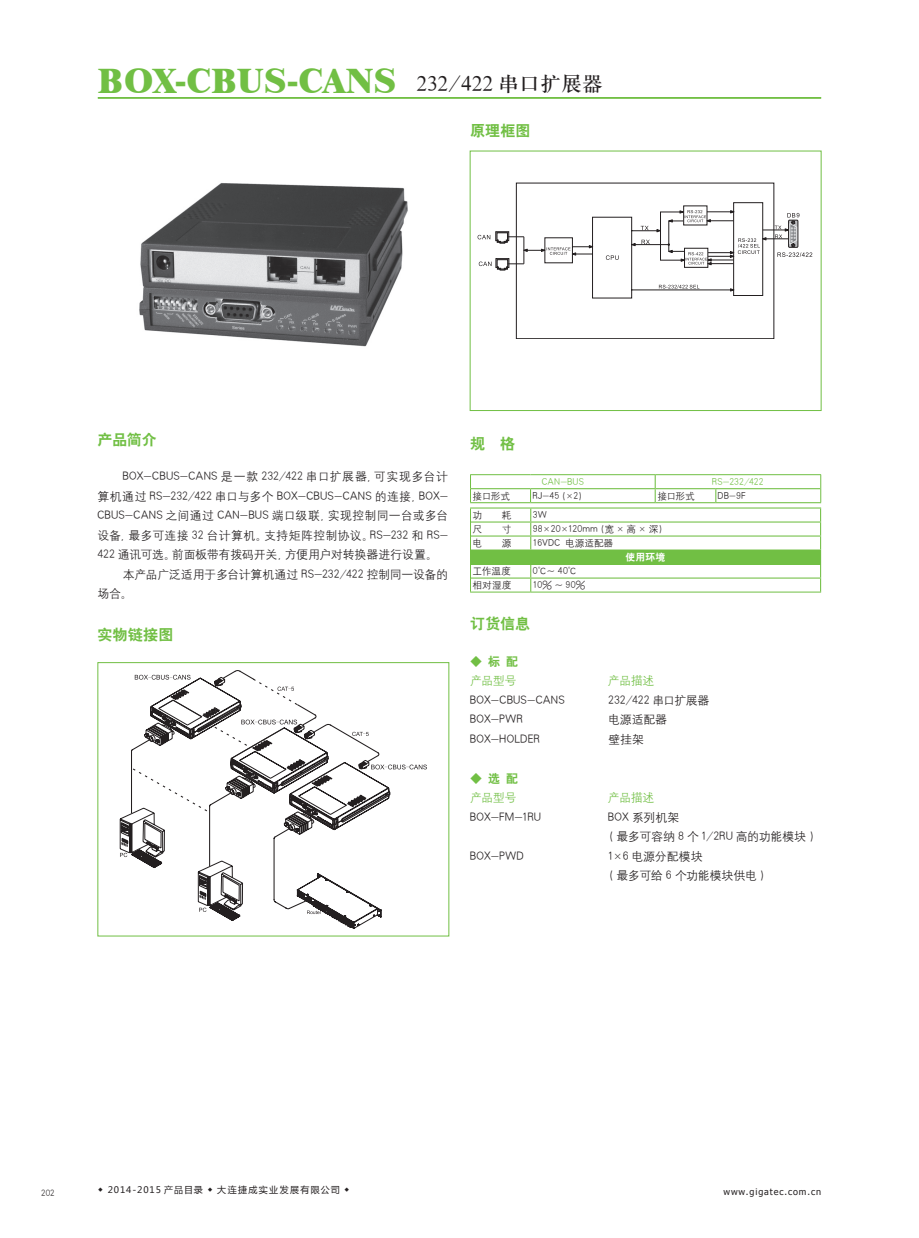
<style>
.page{position:relative;width:919px;height:1238px;background:#fff}
.page>*{position:absolute;margin:0;border:0;box-sizing:border-box;transform-origin:0 0}
.t1{font:800 36px "Dutch 801 BT";color:#71bf44}
.t2{font:15px "H Yb 2 gj";letter-spacing:.01em;color:#71bf44}
.t3{font:12px/19.5px "H Yg 2 gj";letter-spacing:-.01em;color:#231f20}
.t4{font:12px "H Yg 2 gj";letter-spacing:.015em;color:#231f20}
.t5{font:12px "H Yg 2 gj";letter-spacing:.025em;color:#231f20}
.t6{font:12px "H Yg 2 gj";letter-spacing:.02em;color:#231f20}
.t7{font:12px "H Yg 2 gj";letter-spacing:-.03em;color:#71bf44}
.t8{font:12px "H Yb 2 gj";color:#71bf44}
.t9{font:9.75px "H Yg 2 gj";color:#231f20}
.t10{font:9.75px "H Yg 2 gj";color:#71bf44}
.t11{font:9.75px "H Yb 2 gj";color:#fff}
.t12{font:9px "Microsoft Ya Hei";letter-spacing:.115em;color:#231f20}
.t13{font:9px "Tahoma";letter-spacing:.1em;color:#231f20}
.t14{font:9px "H Yg 2 gj";color:#231f20}
.s1{font-family:"H Ya 3 gj";font-weight:400;font-size:21px;color:#231f20}
</style>
<div class="page">
<hr style="left:98px;top:97px;width:723px;height:2px;background:#71bf44">
<hr style="left:470px;top:474px;width:60px;height:1px;background:#71bf44">
<hr style="left:530px;top:474px;width:125px;height:1px;background:#71bf44">
<hr style="left:471px;top:488px;width:59px;height:1px;background:#71bf44">
<hr style="left:655px;top:488px;width:60px;height:1px;background:#71bf44">
<hr style="left:655px;top:474px;width:60px;height:1px;background:#71bf44">
<hr style="left:715px;top:474px;width:106px;height:1px;background:#71bf44">
<hr style="left:530px;top:488px;width:125px;height:1px;background:#71bf44">
<hr style="left:715px;top:488px;width:105px;height:1px;background:#71bf44">
<svg style="left:470px;top:475px;width:1px;height:27px"></svg>
<svg style="left:820px;top:475px;width:1px;height:27px"></svg>
<svg style="left:530px;top:489px;width:1px;height:13px"></svg>
<svg style="left:654px;top:475px;width:1px;height:27px"></svg>
<svg style="left:715px;top:489px;width:1px;height:13px"></svg>
<hr style="left:470px;top:502px;width:60px;height:1px;background:#71bf44">
<hr style="left:530px;top:502px;width:125px;height:1px;background:#71bf44">
<hr style="left:655px;top:502px;width:60px;height:1px;background:#71bf44">
<hr style="left:715px;top:502px;width:106px;height:1px;background:#71bf44">
<hr style="left:470px;top:507px;width:60px;height:1px;background:#71bf44">
<hr style="left:530px;top:507px;width:291px;height:1px;background:#71bf44">
<svg style="left:470px;top:508px;width:351px;height:84px"></svg>
<hr style="left:530px;top:577px;width:291px;height:1px;background:#71bf44">
<hr style="left:530px;top:591px;width:291px;height:1px;background:#71bf44">
<div style="left:516px;top:183px;width:258px;height:156px;border:1px solid #231f20"></div>
<svg style="left:477px;top:202px;width:335px;height:96px"></svg>
<svg style="left:120px;top:670px;width:307px;height:258px"></svg>
<img style="left:139px;top:183px;width:269px;height:164px">
<h1 class="t1" style="left:98px;top:58px;width:506px">BOX-CBUS-CANS <span class="s1">232/422 串口扩展器</span></h1>
<p class="t2" style="left:470px;top:123px;width:62px">原理框图</p>
<p class="t2" style="left:97px;top:432px;width:61px">产品简介</p>
<p class="t5" style="left:123px;top:470px;width:327px">BOX-CBUS-CANS 是一款 232/422 串口扩展器，可实现多台计</p>
<p class="t4" style="left:97px;top:490px;width:352px">算机通过 RS-232/422 串口与多个 BOX-CBUS-CANS 的连接，BOX-</p>
<p class="t4" style="left:97px;top:509px;width:352px">CBUS-CANS 之间通过 CAN-BUS 端口级联，实现控制同一台或多台</p>
<p class="t4" style="left:97px;top:529px;width:352px">设备，最多可连接 32 台计算机。支持矩阵控制协议。RS-232 和 RS-</p>
<p class="t3" style="left:97px;top:545px;width:342px">422 通讯可选。前面板带有拨码开关，方便用户对转换器进行设置。</p>
<p class="t3" style="left:123px;top:564px;width:327px">本产品广泛适用于多台计算机通过 RS-232/422 控制同一设备的</p>
<p class="t3" style="left:97px;top:584px;width:36px">场合。</p>
<p class="t2" style="left:97px;top:627px;width:78px">实物链接图</p>
<p class="t2" style="left:470px;top:435px;width:46px">规 格</p>
<p class="t10" style="left:541px;top:476px;width:44px">CAN-BUS</p>
<p class="t10" style="left:712px;top:476px;width:53px">RS-232/422</p>
<p class="t9" style="left:472px;top:490px;width:39px">接口形式</p>
<p class="t9" style="left:532px;top:490px;width:56px">RJ-45（×2）</p>
<p class="t9" style="left:657px;top:490px;width:39px">接口形式</p>
<p class="t9" style="left:718px;top:490px;width:29px">DB-9F</p>
<p class="t9" style="left:472px;top:510px;width:11px">功</p>
<p class="t9" style="left:502px;top:510px;width:11px">耗</p>
<p class="t9" style="left:533px;top:510px;width:15px">3W</p>
<p class="t9" style="left:472px;top:524px;width:11px">尺</p>
<p class="t9" style="left:502px;top:524px;width:11px">寸</p>
<p class="t9" style="left:533px;top:524px;width:136px">98×20×120mm（宽×高×深）</p>
<p class="t9" style="left:472px;top:538px;width:11px">电</p>
<p class="t9" style="left:502px;top:538px;width:11px">源</p>
<p class="t9" style="left:533px;top:538px;width:82px">16VDC 电源适配器</p>
<p class="t11" style="left:625px;top:552px;width:41px">使用环境</p>
<p class="t9" style="left:472px;top:566px;width:40px">工作温度</p>
<p class="t9" style="left:533px;top:566px;width:46px">0℃～ 40℃</p>
<p class="t9" style="left:472px;top:580px;width:41px">相对湿度</p>
<p class="t9" style="left:533px;top:580px;width:54px">10% ～ 90%</p>
<p class="t2" style="left:470px;top:616px;width:62px">订货信息</p>
<p class="t8" style="left:470px;top:655px;width:49px">◆ 标 配</p>
<p class="t7" style="left:470px;top:674px;width:48px">产品型号</p>
<p class="t7" style="left:607px;top:674px;width:48px">产品描述</p>
<p class="t6" style="left:470px;top:694px;width:96px">BOX-CBUS-CANS</p>
<p class="t3" style="left:608px;top:690px;width:103px">232/422 串口扩展器</p>
<p class="t3" style="left:470px;top:710px;width:54px">BOX-PWR</p>
<p class="t3" style="left:608px;top:710px;width:60px">电源适配器</p>
<p class="t6" style="left:470px;top:733px;width:71px">BOX-HOLDER</p>
<p class="t3" style="left:608px;top:729px;width:37px">壁挂架</p>
<p class="t8" style="left:470px;top:772px;width:49px">◆ 选 配</p>
<p class="t7" style="left:470px;top:791px;width:48px">产品型号</p>
<p class="t7" style="left:607px;top:791px;width:48px">产品描述</p>
<p class="t3" style="left:470px;top:807px;width:72px">BOX-FM-1RU</p>
<p class="t3" style="left:608px;top:807px;width:208px">BOX 系列机架<br>( 最多可容纳 8 个 1/2RU 高的功能模块 )</p>
<p class="t3" style="left:470px;top:846px;width:55px">BOX-PWD</p>
<p class="t3" style="left:607px;top:846px;width:159px">1×6 电源分配模块<br>( 最多可给 6 个功能模块供电 )</p>
<p class="t14" style="left:41px;top:1188px;width:15px">202</p>
<p class="t12" style="left:98px;top:1183px;width:253px">◆ 2014-2015 产品目录 ◆ 大连捷成实业发展有限公司 ◆</p>
<p class="t13" style="left:723px;top:1185px;width:99px">www.gigatec.com.cn</p>
</div>
